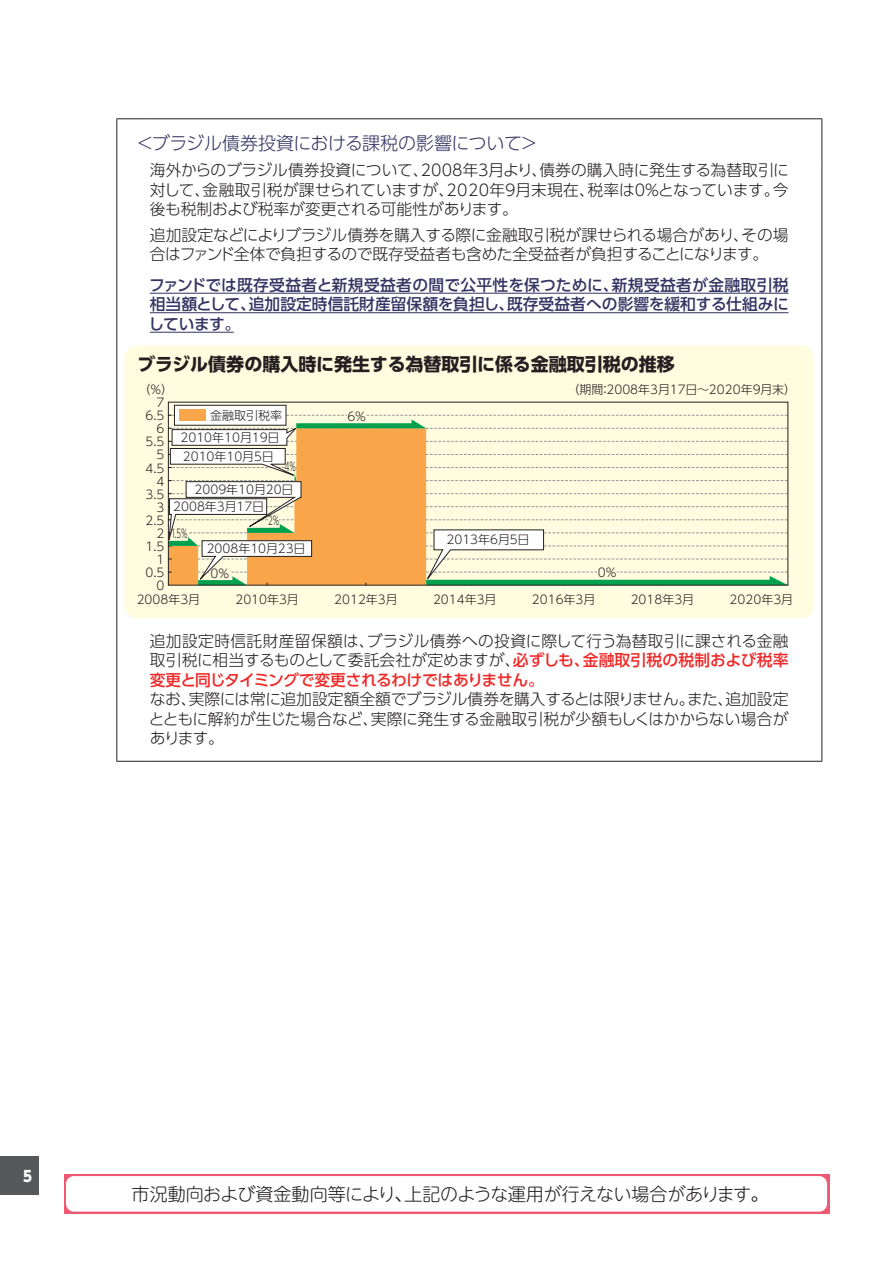
<style>
.page{position:relative;width:893px;height:1263px;background:#fff}
.page>*{position:absolute;margin:0;border:0;box-sizing:border-box;transform-origin:0 0}
.t1{font:300 18px "UD Shin M Go Pro";letter-spacing:-.01em;color:#231f20}
.t2{font:700 18px "UD Shin Go Pro";color:#231f20}
.t3{font:300 18px "UD Shin Go Pro";letter-spacing:-.015em;color:#343463}
.t4{font:300 15.75px/19.5px "UD Shin Go Pro";letter-spacing:-.015em;color:#231f20;text-align:justify}
.t5{font:500 15.75px/19.5px "UD Shin Go Pro";color:#343463;text-align:justify}
.t6{font:800 15px "UD Shin Go Pro";color:#fff;scale:.9 1}
.t7{font:300 12px/13px "UD Shin Go Pro";color:#231f20}
.t8{font:300 12px "UD Shin Go Pro";color:#231f20;scale:.6 1}
.s1{font-weight:500;color:#ee2928}
</style>
<div class="page">
<div style="left:0;top:1157px;width:38px;height:38px;background:#57585a"></div>
<hr style="left:116px;top:118px;width:34px;height:1px;background:#231f20">
<hr style="left:116px;top:119px;width:1px;height:43px;background:#231f20">
<hr style="left:150px;top:118px;width:672px;height:1px;background:#231f20">
<hr style="left:821px;top:119px;width:1px;height:43px;background:#231f20">
<hr style="left:116px;top:162px;width:1px;height:115px;background:#231f20">
<hr style="left:821px;top:162px;width:1px;height:115px;background:#231f20">
<hr style="left:116px;top:277px;width:1px;height:68px;background:#231f20">
<hr style="left:821px;top:277px;width:1px;height:68px;background:#231f20">
<hr style="left:116px;top:345px;width:1px;height:288px;background:#231f20">
<hr style="left:821px;top:345px;width:1px;height:288px;background:#231f20">
<hr style="left:116px;top:633px;width:1px;height:128px;background:#231f20">
<hr style="left:821px;top:633px;width:1px;height:128px;background:#231f20">
<hr style="left:116px;top:761px;width:34px;height:1px;background:#231f20">
<hr style="left:150px;top:761px;width:672px;height:1px;background:#231f20">
<hr style="left:150px;top:293px;width:638px;height:1px;background:#343463">
<hr style="left:150px;top:312px;width:638px;height:1px;background:#343463">
<hr style="left:150px;top:332px;width:84px;height:1px;background:#343463">
<div style="left:124px;top:345px;width:690px;height:273px;background:#fffce0;border-radius:13px"></div>
<div style="left:174px;top:405px;width:112px;height:20px;background:#fff"></div>
<div style="left:174px;top:405px;width:112px;height:20px;border:1px solid #231f20"></div>
<div style="left:179px;top:409px;width:27px;height:12px;background:#f9a64a"></div>
<svg style="left:168px;top:415px;width:620px;height:170px"></svg>
<svg style="left:64px;top:1174px;width:765px;height:39px;background:#f27085"></svg>
<div style="left:66px;top:1176px;width:761px;height:35px;background:#fff;border-radius:8px"></div>
<p class="t3" style="left:136px;top:128px;width:404px">＜ブラジル債券投資における課税の影響について＞</p>
<p class="t4" style="left:150px;top:160px;width:641px">海外からのブラジル債券投資について、2008年３月より、債券の購入時に発生する為替取引に対して、金融取引税が課せられていますが、2020年９月末現在、税率は０％となっています。今後も税制および税率が変更される可能性があります。</p>
<p class="t4" style="left:150px;top:224px;width:640px">追加設定などによりブラジル債券を購入する際に金融取引税が課せられる場合があり、その場合はファンド全体で負担するので既存受益者も含めた全受益者が負担することになります。</p>
<p class="t5" style="left:149px;top:275px;width:642px">ファンドでは既存受益者と新規受益者の間で公平性を保つために、新規受益者が金融取引税相当額として、追加設定時信託財産留保額を負担し、既存受益者への影響を緩和する仕組みにしています。</p>
<p class="t2" style="left:137px;top:350px;width:539px">ブラジル債券の購入時に発生する為替取引に係る金融取引税の推移</p>
<p class="t7" style="left:139px;top:382px;width:36px">（％）</p>
<p class="t7" style="left:567px;top:382px;width:230px">（期間：2008年3月17日～2020年9月末）</p>
<p class="t7" style="left:145px;top:396px;width:20px;text-align:right">7<br>6.5<br>6<br>5.5<br>5<br>4.5<br>4<br>3.5<br>3<br>2.5<br>2<br>1.5<br>1<br>0.5<br>0</p>
<p class="t7" style="left:210px;top:408px;width:73px">金融取引税率</p>
<p class="t7" style="left:347px;top:409px;width:21px">6％</p>
<p class="t7" style="left:181px;top:428px;width:100px;line-height:18.9px">2010年10月19日<br>2010年10月5日</p>
<p class="t8" style="left:285px;top:457px;width:21px">4％</p>
<p class="t7" style="left:173px;top:481px;width:122px;line-height:17.1px;text-indent:21px">2009年10月20日<br>2008年3月17日</p>
<p class="t8" style="left:171px;top:524px;width:30px">1.5％</p>
<p class="t8" style="left:268px;top:511px;width:21px">2％</p>
<p class="t7" style="left:207px;top:541px;width:100px">2008年10月23日</p>
<p class="t7" style="left:211px;top:567px;width:21px">0％</p>
<p class="t7" style="left:446px;top:533px;width:84px">2013年6月5日</p>
<p class="t7" style="left:598px;top:566px;width:21px">0％</p>
<p class="t7" style="left:137px;top:593px;width:65px">2008年3月</p>
<p class="t7" style="left:235px;top:593px;width:65px">2010年3月</p>
<p class="t7" style="left:334px;top:593px;width:65px">2012年3月</p>
<p class="t7" style="left:433px;top:593px;width:65px">2014年3月</p>
<p class="t7" style="left:532px;top:593px;width:65px">2016年3月</p>
<p class="t7" style="left:631px;top:593px;width:65px">2018年3月</p>
<p class="t7" style="left:730px;top:593px;width:65px">2020年3月</p>
<p class="t4" style="left:150px;top:630px;width:640px">追加設定時信託財産留保額は、ブラジル債券への投資に際して行う為替取引に課される金融取引税に相当するものとして委託会社が定めますが、<span class="s1">必ずしも、金融取引税の税制および税率変更と同じタイミングで変更されるわけではありません。</span></p>
<p class="t4" style="left:149px;top:689px;width:641px">なお、実際には常に追加設定額全額でブラジル債券を購入するとは限りません。また、追加設定とともに解約が生じた場合など、実際に発生する金融取引税が少額もしくはかからない場合があります。</p>
<p class="t6" style="left:23px;top:1163px;width:11px">5</p>
<p class="t1" style="left:132px;top:1179px;width:638px">市況動向および資金動向等により、上記のような運用が行えない場合があります。</p>
</div>
